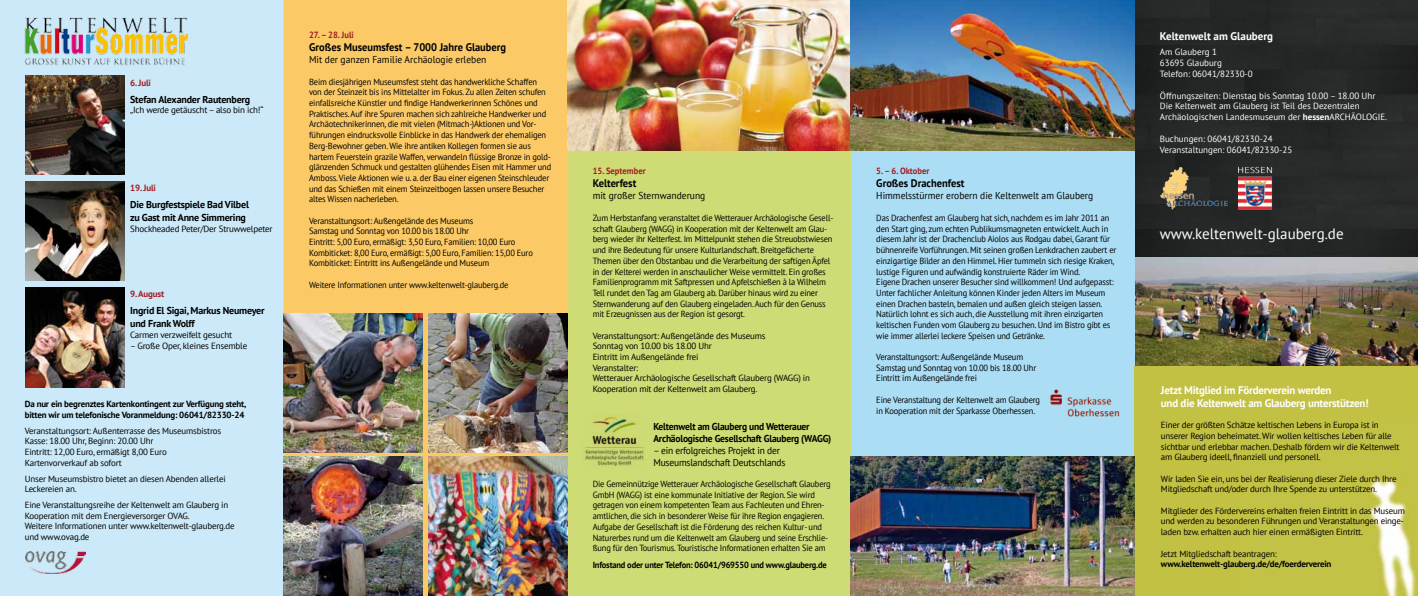
<style>
.page{position:relative;width:1418px;height:596px;background:#fff}
.page>*{position:absolute;margin:0;border:0;box-sizing:border-box;transform-origin:0 0}
.t1{font:15px "PT Sans";color:#fff}
.t2{font:700 11px/13.2px "PT Sans";letter-spacing:-.02em;color:#fff}
.t3{font:700 11px "PT Sans";color:#000;scale:.95 1}
.t4{font:700 11px "PT Sans";color:#fff}
.t5{font:700 10px/13.1px "PT Sans";letter-spacing:-.02em;color:#000}
.t6{font:10px "PT Sans";color:#000;scale:.95 1}
.t7{font:700 10px/12px "PT Sans";letter-spacing:-.02em;color:#000;scale:.95 1}
.t8{font:10px/12px "PT Sans";letter-spacing:-.02em;color:#000;scale:.95 1}
.t9{font:9px/10.8px "PT Sans";color:#fff}
.t10{font:9px "PT Sans";letter-spacing:-.02em;color:#000}
.t11{font:700 9px "PT Sans";color:#a11e23;scale:.95 1}
.t12{font:700 9px "PT Sans";color:#a11e23}
.t13{font:8.9px/10.7px "PT Sans";letter-spacing:-.02em;color:#000;scale:.95 1}
.t14{font:8.9px/10.7px "PT Sans";letter-spacing:-.02em;color:#000}
.t15{font:700 8.9px/10.7px "PT Sans";letter-spacing:-.02em;color:#000}
.t16{font:700 8.9px "PT Sans";letter-spacing:-.02em;color:#000;scale:.95 1}
.s1{font-weight:700}
</style>
<div class="page">
<div style="left:567px;top:0;width:283px;height:595px;background:#cfdb74"></div>
<div style="left:1134px;top:0;width:283px;height:257px;background:#252828"></div>
<img style="left:1134px;top:257px;width:283px;height:109px">
<div style="left:283px;top:0;width:284px;height:595px;background:#fbca66"></div>
<div style="left:0;top:0;width:283px;height:595px;background:#cbe9f8"></div>
<div style="left:850px;top:0;width:284px;height:595px;background:#abddf5"></div>
<div style="left:1134px;top:366px;width:283px;height:229px;background:#c2c144"></div>
<img style="left:1368px;top:478px;width:48px;height:117px">
<img style="left:1238px;top:163px;width:35px;height:46px">
<img style="left:1160px;top:167px;width:67px;height:42px">
<img style="left:567px;top:0;width:567px;height:150px">
<img style="left:26px;top:76px;width:99px;height:99px">
<img style="left:26px;top:181px;width:99px;height:100px">
<img style="left:26px;top:287px;width:99px;height:100px">
<img style="left:24px;top:17px;width:165px;height:59px">
<img style="left:283px;top:456px;width:139px;height:139px">
<img style="left:428px;top:456px;width:139px;height:139px">
<img style="left:283px;top:313px;width:139px;height:139px">
<img style="left:428px;top:313px;width:139px;height:139px">
<img style="left:585px;top:416px;width:59px;height:50px">
<img style="left:1050px;top:389px;width:70px;height:28px">
<img style="left:26px;top:551px;width:59px;height:22px">
<img style="left:850px;top:456px;width:284px;height:139px">
<p class="t12" style="left:130px;top:76px;width:22px">6. Juli</p>
<p class="t5" style="left:130px;top:92px;width:122px">Stefan Alexander Rautenberg</p>
<p class="t10" style="left:130px;top:104px;width:135px">„Ich werde getäuscht – also bin ich!“</p>
<p class="t12" style="left:130px;top:182px;width:27px">19. Juli</p>
<p class="t5" style="left:130px;top:197px;width:120px">Die Burgfestspiele Bad Vilbel zu Gast mit Anne Simmering</p>
<p class="t10" style="left:130px;top:223px;width:144px">Shockheaded Peter/Der Struwwelpeter</p>
<p class="t12" style="left:130px;top:287px;width:36px">9. August</p>
<p class="t5" style="left:130px;top:303px;width:136px">Ingrid El Sigai, Markus Neumeyer und Frank Wolff</p>
<p class="t10" style="left:130px;top:328px;width:103px">Carmen verzweifelt gesucht</p>
<p class="t10" style="left:130px;top:339px;width:119px">– Große Oper, kleines Ensemble</p>
<p class="t15" style="left:25px;top:398px;width:223px">Da nur ein begrenztes Kartenkontingent zur Verfügung steht, bitten wir um telefonische Voranmeldung: 06041/82330-24</p>
<p class="t14" style="left:25px;top:425px;width:198px">Veranstaltungsort: Außenterrasse des Museumsbistros Kasse: 18.00 Uhr, Beginn: 20.00 Uhr<br>Eintritt: 12,00 Euro, ermäßigt 8,00 Euro Kartenvorverkauf ab sofort</p>
<p class="t14" style="left:25px;top:472px;width:202px">Unser Museumsbistro bietet an diesen Abenden allerlei<br>Leckereien an.</p>
<p class="t14" style="left:25px;top:499px;width:211px">Eine Veranstaltungsreihe der Keltenwelt am Glauberg in Kooperation mit dem Energieversorger OVAG.<br>Weitere Informationen unter www.keltenwelt-glauberg.de und www.ovag.de</p>
<p class="t11" style="left:309px;top:28px;width:49px">27. – 28. Juli</p>
<p class="t3" style="left:309px;top:40px;width:209px">Großes Museumsfest – 7000 Jahre Glauberg</p>
<p class="t6" style="left:309px;top:53px;width:188px">Mit der ganzen Familie Archäologie erleben</p>
<p class="t13" style="left:309px;top:76px;width:256px">Beim diesjährigen Museumsfest steht das handwerkliche Schaffen von der Steinzeit bis ins Mittelalter im Fokus. Zu allen Zeiten schufen einfallsreiche Künstler und findige Handwerkerinnen Schönes und Praktisches. Auf ihre Spuren machen sich zahlreiche Handwerker und Archäotechnikerinnen, die mit vielen (Mitmach-)Aktionen und Vor&shy;führungen eindrucksvolle Einblicke in das Handwerk der ehemaligen Berg-Bewohner geben. Wie ihre antiken Kollegen formen sie aus hartem Feuerstein grazile Waffen, verwandeln flüssige Bronze in gold&shy;glänzenden Schmuck und gestalten glühendes Eisen mit Hammer und Amboss. Viele Aktionen wie u. a. der Bau einer eigenen Steinschleuder und das Schießen mit einem Steinzeitbogen lassen unsere Besucher altes Wissen nacherleben.</p>
<p class="t13" style="left:309px;top:215px;width:237px">Veranstaltungsort: Außengelände des Museums<br>Samstag und Sonntag von 10.00 bis 18.00 Uhr<br>Eintritt: 5,00 Euro, ermäßigt: 3,50 Euro, Familien: 10,00 Euro Kombiticket: 8,00 Euro, ermäßigt: 5,00 Euro, Familien: 15,00 Euro Kombiticket: Eintritt ins Außengelände und Museum</p>
<p class="t13" style="left:309px;top:279px;width:211px">Weitere Informationen unter www.keltenwelt-glauberg.de</p>
<p class="t11" style="left:592px;top:165px;width:57px">15. September</p>
<p class="t3" style="left:592px;top:176px;width:47px">Kelterfest</p>
<p class="t6" style="left:592px;top:189px;width:120px">mit großer Sternwanderung</p>
<p class="t13" style="left:592px;top:212px;width:255px">Zum Herbstanfang veranstaltet die Wetterauer Archäologische Gesell&shy;schaft Glauberg (WAGG) in Kooperation mit der Keltenwelt am Glau&shy;berg wieder ihr Kelterfest. Im Mittelpunkt stehen die Streuobstwiesen und ihre Bedeutung für unsere Kulturlandschaft. Breitgefächerte Themen über den Obstanbau und die Verarbeitung der saftigen Äpfel in der Kelterei werden in anschaulicher Weise vermittelt. Ein großes Familienprogramm mit Saftpressen und Apfelschießen à la Wilhelm Tell rundet den Tag am Glauberg ab. Darüber hinaus wird zu einer Sternwanderung auf den Glauberg eingeladen. Auch für den Genuss mit Erzeugnissen aus der Region ist gesorgt.</p>
<p class="t14" style="left:592px;top:330px;width:219px">Veranstaltungsort: Außengelände des Museums<br>Sonntag von 10.00 bis 18.00 Uhr<br>Eintritt im Außengelände frei<br>Veranstalter:<br>Wetterauer Archäologische Gesellschaft Glauberg (WAGG) in Kooperation mit der Keltenwelt am Glauberg.</p>
<p class="t7" style="left:653px;top:420px;width:189px">Keltenwelt am Glauberg und Wetterauer<br>Archäologische Gesellschaft Glauberg (WAGG)</p>
<p class="t8" style="left:653px;top:444px;width:141px">– ein erfolgreiches Projekt in der<br>Museumslandschaft Deutschlands</p>
<p class="t13" style="left:592px;top:478px;width:252px">Die Gemeinnützige Wetterauer Archäologische Gesellschaft Glauberg GmbH (WAGG) ist eine kommunale Initiative der Region. Sie wird getragen von einem kompetenten Team aus Fachleuten und Ehren&shy;amtlichen, die sich in besonderer Weise für ihre Region engagieren.<br>Aufgabe der Gesellschaft ist die Förderung des reichen Kultur- und Naturerbes rund um die Keltenwelt am Glauberg und seine Erschlie&shy;ßung für den Tourismus. Touristische Informationen erhalten Sie am</p>
<p class="t16" style="left:592px;top:558px;width:248px">Infostand oder unter Telefon: 06041/969550 und www.glauberg.de</p>
<p class="t11" style="left:876px;top:165px;width:57px">5. – 6. Oktober</p>
<p class="t3" style="left:876px;top:176px;width:94px">Großes Drachenfest</p>
<p class="t6" style="left:876px;top:189px;width:230px">Himmelsstürmer erobern die Keltenwelt am Glauberg</p>
<p class="t13" style="left:876px;top:212px;width:254px">Das Drachenfest am Glauberg hat sich, nachdem es im Jahr 2011 an den Start ging, zum echten Publikumsmagneten entwickelt. Auch in diesem Jahr ist der Drachenclub Aiolos aus Rodgau dabei, Garant für bühnenreife Vorführungen. Mit seinen großen Lenkdrachen zaubert er einzigartige Bilder an den Himmel. Hier tummeln sich riesige Kraken, lustige Figuren und aufwändig konstruierte Räder im Wind.<br>Eigene Drachen unserer Besucher sind willkommen! Und aufgepasst:<br>Unter fachlicher Anleitung können Kinder jeden Alters im Museum einen Drachen basteln, bemalen und außen gleich steigen lassen.<br>Natürlich lohnt es sich auch, die Ausstellung mit ihren einzigarten keltischen Funden vom Glauberg zu besuchen. Und im Bistro gibt es wie immer allerlei leckere Speisen und Getränke.</p>
<p class="t13" style="left:876px;top:351px;width:170px">Veranstaltungsort: Außengelände Museum<br>Samstag und Sonntag von 10.00 bis 18.00 Uhr<br>Eintritt im Außengelände frei</p>
<p class="t13" style="left:876px;top:394px;width:174px">Eine Veranstaltung der Keltenwelt am Glauberg in Kooperation mit der Sparkasse Oberhessen.</p>
<p class="t4" style="left:1159px;top:28px;width:115px">Keltenwelt am Glauberg</p>
<p class="t9" style="left:1159px;top:47px;width:94px">Am Glauberg 1<br>63695 Glauburg<br>Telefon: 06041/82330-0</p>
<p class="t9" style="left:1159px;top:90px;width:229px">Öffnungszeiten: Dienstag bis Sonntag 10.00 – 18.00 Uhr<br>Die Keltenwelt am Glauberg ist Teil des Dezentralen<br>Archäologischen Landesmuseum der <span class="s1">hessen</span>ARCHÄOLOGIE.</p>
<p class="t9" style="left:1159px;top:133px;width:134px">Buchungen: 06041/82330-24<br>Veranstaltungen: 06041/82330-25</p>
<h1 class="t1" style="left:1159px;top:224px;width:185px">www.keltenwelt-glauberg.de</h1>
<p class="t2" style="left:1160px;top:382px;width:209px">Jetzt Mitglied im Förderverein werden<br>und die Keltenwelt am Glauberg unterstützen!</p>
<p class="t14" style="left:1160px;top:419px;width:240px">Einer der größten Schätze keltischen Lebens in Europa ist in unserer Region beheimatet. Wir wollen keltisches Leben für alle sichtbar und erlebbar machen. Deshalb fördern wir die Keltenwelt am Glauberg ideell, finanziell und personell.</p>
<p class="t14" style="left:1160px;top:472px;width:237px">Wir laden Sie ein, uns bei der Realisierung dieser Ziele durch Ihre<br>Mitgliedschaft und/oder durch Ihre Spende zu unterstützen.</p>
<p class="t14" style="left:1160px;top:504px;width:245px;text-align:justify">Mitglieder des Fördervereins erhalten freien Eintritt in das Museum und werden zu besonderen Führungen und Veranstaltungen einge&shy;laden bzw. erhalten auch hier einen ermäßigten Eintritt.</p>
<p class="t14" style="left:1160px;top:547px;width:117px">Jetzt Mitgliedschaft beantragen:</p>
<p class="t15" style="left:1160px;top:558px;width:172px">www.keltenwelt-glauberg.de/de/foerderverein</p>
</div>
